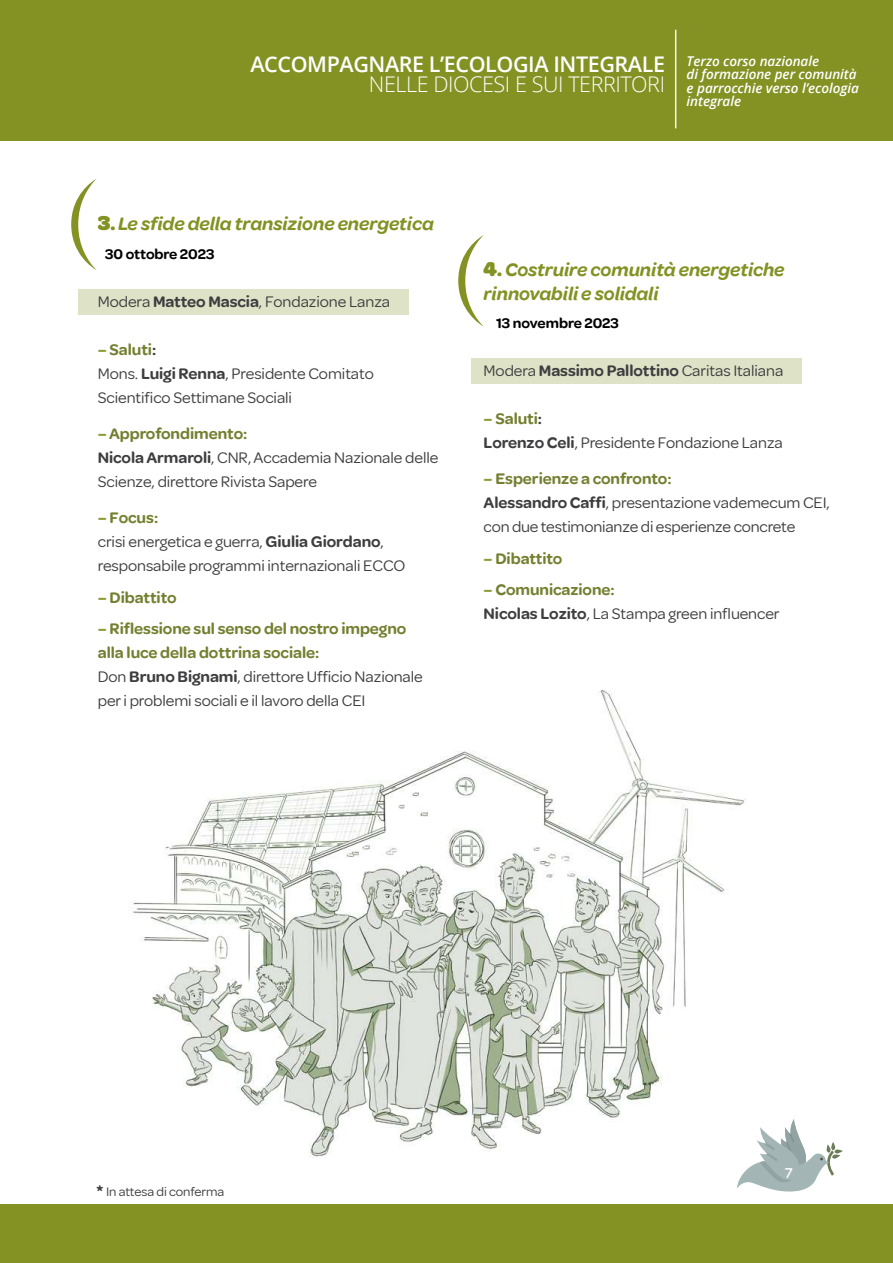
<style>
.page{position:relative;width:893px;height:1263px;background:#fff}
.page>*{position:absolute;margin:0;border:0;box-sizing:border-box;transform-origin:0 0}
.t1{font:600 21.6px "Open Sans";letter-spacing:-.02em;color:#fff}
.t2{font:300 21.6px "Open Sans";letter-spacing:-.02em;color:#fff}
.t3{font:italic 600 19.5px/24px "Omnes";letter-spacing:-.005em;color:#839223}
.t4{font:16.5px/24px "Omnes";letter-spacing:-.005em;color:#3e3d40}
.t5{font:600 16.5px "Omnes";letter-spacing:-.005em;color:#757f30}
.t6{font:600 15px "Omnes";letter-spacing:-.005em;color:#000}
.t7{font:500 15px "Omnes";color:#fff}
.t8{font:italic 600 13.5px/13.4px "Open Sans";letter-spacing:-.005em;color:#fff}
.t9{font:13.5px "Omnes";letter-spacing:-.005em;color:#3e3d40}
.s1{font-weight:900;font-style:normal;font-size:21px}
.s2{font-weight:900;font-style:normal;font-size:18px}
.s3{font-weight:600}
.s4{font-weight:600;color:#919c39}
.s5{font-weight:600;color:#757f30}
.s6{color:#919c39}
.s7{font-weight:600;font-size:16.5px}
</style>
<div class="page">
<img style="left:133px;top:690px;width:614px;height:467px">
<div style="left:79px;top:289px;width:330px;height:26px;background:#dee2c6"></div>
<div style="left:471px;top:358px;width:331px;height:26px;background:#dee2c6"></div>
<div style="left:0;top:1205px;width:893px;height:58px;background:#839223"></div>
<svg style="left:737px;top:1119px;width:106px;height:73px"></svg>
<div style="left:0;top:0;width:893px;height:140px;background:#839223"></div>
<hr style="left:675px;top:30px;width:1px;height:98px;background:#fff">
<svg style="left:71px;top:179px;width:26px;height:91px"></svg>
<svg style="left:458px;top:235px;width:26px;height:92px"></svg>
<h1 class="t1" style="left:250px;top:49px;width:416px">ACCOMPAGNARE L’ECOLOGIA INTEGRALE</h1>
<h1 class="t2" style="left:369px;top:69px;width:298px">NELLE DIOCESI E SUI TERRITORI</h1>
<p class="t8" style="left:687px;top:54px;width:174px">Terzo corso nazionale<br>di formazione per comunità e parrocchie verso l’ecologia integrale</p>
<p class="t3" style="left:98px;top:211px;width:338px"><span class="s1">3</span><span class="s2">.</span> Le sfide della transizione energetica</p>
<p class="t6" style="left:105px;top:244px;width:111px">30 ottobre 2023</p>
<p class="t4" style="left:98px;top:289px;width:294px">Modera <span class="s3">Matteo Mascia</span>, Fondazione Lanza</p>
<p class="t4" style="left:98px;top:337px;width:277px"><span class="s4">–</span> <span class="s5">Saluti</span><span class="s3">:<br></span>Mons. <span class="s3">Luigi Renna</span>, Presidente Comitato<br>Scientifico Settimane Sociali</p>
<p class="t4" style="left:98px;top:421px;width:342px"><span class="s4">–</span> <span class="s5">Approfondimento:<br></span><span class="s3">Nicola Armaroli</span>, CNR, Accademia Nazionale delle<br>Scienze, direttore Rivista Sapere</p>
<p class="t4" style="left:98px;top:505px;width:309px"><span class="s4">–</span> <span class="s5">Focus:<br></span>crisi energetica e guerra, <span class="s3">Giulia Giordano</span>, responsabile programmi internazionali ECCO</p>
<p class="t5" style="left:98px;top:586px;width:80px"><span class="s6">–</span> Dibattito</p>
<p class="t4" style="left:98px;top:616px;width:327px"><span class="s4">–</span> <span class="s5">Riflessione sul senso del nostro impegno alla luce della dottrina sociale:<br></span>Don <span class="s3">Bruno Bignami</span>, direttore Ufficio Nazionale per i problemi sociali e il lavoro della CEI</p>
<p class="t3" style="left:484px;top:256px;width:302px"><span class="s1">4</span><span class="s2">.</span> Costruire comunità energetiche rinnovabili e solidali</p>
<p class="t6" style="left:496px;top:313px;width:124px">13 novembre 2023</p>
<p class="t4" style="left:484px;top:358px;width:301px">Modera <span class="s3">Massimo Pallottino</span> Caritas Italiana</p>
<p class="t4" style="left:484px;top:406px;width:301px"><span class="s4">–</span> <span class="s5">Saluti</span><span class="s3">:<br>Lorenzo Celi</span>, Presidente Fondazione Lanza</p>
<p class="t4" style="left:484px;top:466px;width:348px"><span class="s4">–</span> <span class="s5">Esperienze a confronto:<br></span><span class="s3">Alessandro Caffi</span>, presentazione vademecum CEI, con due testimonianze di esperienze concrete</p>
<p class="t5" style="left:484px;top:547px;width:80px"><span class="s6">–</span> Dibattito</p>
<p class="t4" style="left:484px;top:577px;width:297px"><span class="s4">–</span> <span class="s5">Comunicazione:<br></span><span class="s3">Nicolas Lozito</span>, La Stampa green influencer</p>
<p class="t9" style="left:97px;top:1182px;width:129px"><span class="s7">*</span> In attesa di conferma</p>
<p class="t7" style="left:785px;top:1163px;width:9px">7</p>
</div>
